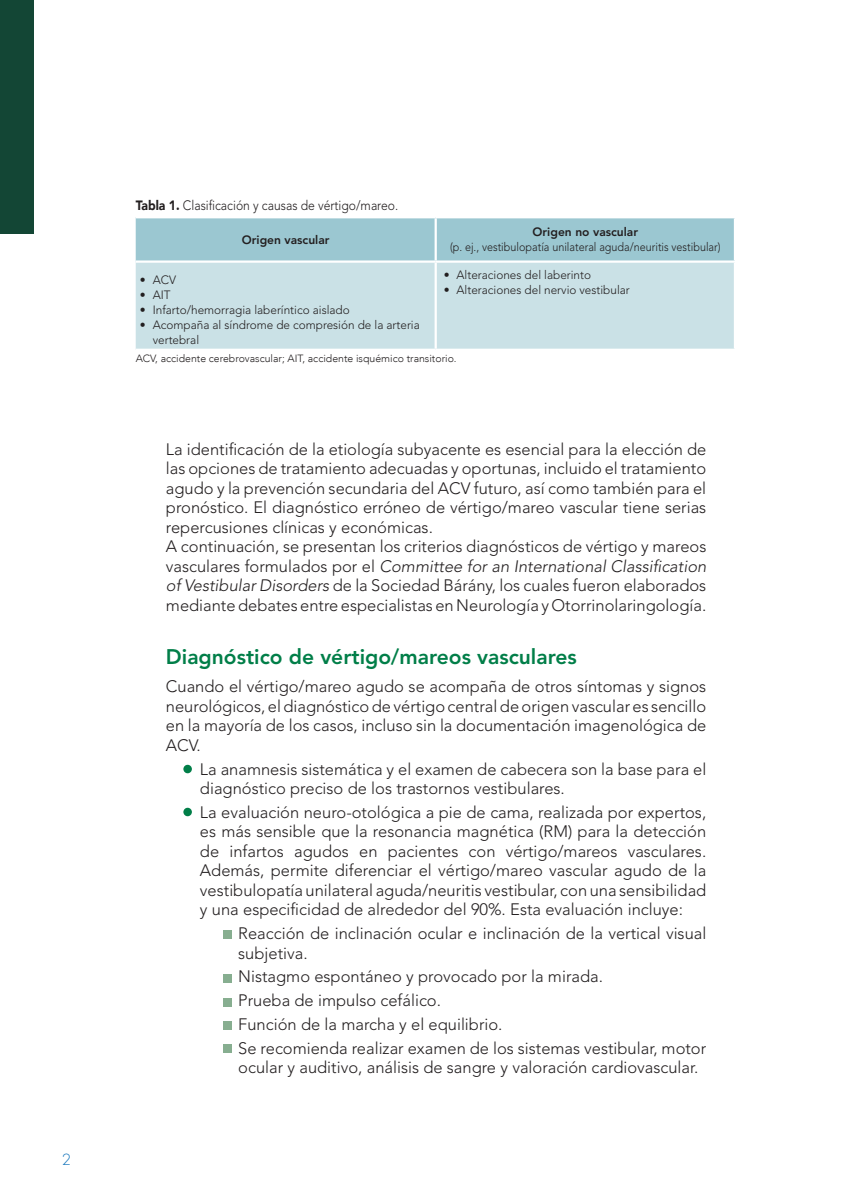
<style>
.page{position:relative;width:851px;height:1191px;background:#fff}
.page>*{position:absolute;margin:0;border:0;box-sizing:border-box;transform-origin:0 0}
.t1{font:800 21px "Avenir LT Std";color:#017e48}
.t2{font:300 16.5px/19.5px "Avenir LT Std";color:#231f20}
.t3{font:300 15px "Futura Std";color:#1374bb}
.t4{font:300 13.5px "Avenir LT Std";color:#231f20;scale:.9 1}
.t5{font:300 12px/15px "Avenir LT Std";color:#231f20}
.t6{font:300 12px "Avenir LT Std";color:#231f20;scale:.9 1}
.t7{font:800 12px "Avenir LT Std";color:#231f20}
.t8{font:300 10.5px "Avenir LT";color:#231f20}
.s1{font-family:"Avenir LT";font-weight:900}
.s2{font-style:italic}
</style>
<div class="page">
<div style="left:0;top:0;width:34px;height:234px;background:#134635"></div>
<div style="left:136px;top:218px;width:597px;height:42px;background:#9bc7d1"></div>
<div style="left:136px;top:263px;width:597px;height:86px;background:#cae1e6"></div>
<hr style="left:434px;top:263px;width:3px;height:86px;background:#fff">
<hr style="left:434px;top:218px;width:3px;height:42px;background:#fff">
<div style="left:183px;top:765px;width:9px;height:8px;background:#017e48;border-radius:50%"></div>
<svg style="left:183px;top:807px;width:9px;height:9px"></svg>
<div style="left:223px;top:931px;width:8px;height:8px;background:#87ae90"></div>
<div style="left:223px;top:998px;width:8px;height:8px;background:#87ae90"></div>
<div style="left:223px;top:974px;width:8px;height:8px;background:#87ae90"></div>
<div style="left:223px;top:1021px;width:8px;height:9px;background:#87ae90"></div>
<div style="left:223px;top:1044px;width:8px;height:8px;background:#87ae90"></div>
<p class="t3" style="left:62px;top:1150px;width:11px">2</p>
<p class="t4" style="left:136px;top:197px;width:293px"><span class="s1">Tabla 1.</span> Clasificación y causas de vértigo/mareo.</p>
<p class="t7" style="left:242px;top:233px;width:89px">Origen vascular</p>
<p class="t5" style="left:140px;top:272px;width:38px">• ACV</p>
<p class="t5" style="left:140px;top:287px;width:32px">• AIT</p>
<p class="t5" style="left:140px;top:302px;width:211px">• Infarto/hemorragia laberíntico aislado</p>
<p class="t5" style="left:153px;top:317px;width:268px;text-indent:-13px">• Acompaña al síndrome de compresión de la arteria vertebral</p>
<p class="t7" style="left:532px;top:225px;width:107px">Origen no vascular</p>
<p class="t6" style="left:450px;top:240px;width:302px">(p. ej., vestibulopatía unilateral aguda/neuritis vestibular)</p>
<p class="t5" style="left:444px;top:267px;width:149px">• Alteraciones del laberinto</p>
<p class="t5" style="left:444px;top:282px;width:187px">• Alteraciones del nervio vestibular</p>
<p class="t8" style="left:136px;top:352px;width:322px">ACV, accidente cerebrovascular; AIT, accidente isquémico transitorio.</p>
<p class="t2" style="left:166px;top:439px;width:542px">La identificación de la etiología subyacente es esencial para la elección de las opciones de tratamiento adecuadas y oportunas, incluido el tratamiento agudo y la prevención secundaria del ACV futuro, así como también para el pronóstico. El diagnóstico erróneo de vértigo/mareo vascular tiene serias repercusiones clínicas y económicas.<br>A continuación, se presentan los criterios diagnósticos de vértigo y mareos vasculares formulados por el <span class="s2">Committee for an International Classification of Vestibular Disorders</span> de la Sociedad Bárány, los cuales fueron elaborados mediante debates entre especialistas en Neurología y Otorrinolaringología.</p>
<p class="t1" style="left:166px;top:644px;width:412px">Diagnóstico de vértigo/mareos vasculares</p>
<p class="t2" style="left:166px;top:677px;width:542px;text-align:justify">Cuando el vértigo/mareo agudo se acompaña de otros síntomas y signos neurológicos, el diagnóstico de vértigo central de origen vascular es sencillo en la mayoría de los casos, incluso sin la documentación imagenológica de ACV.</p>
<p class="t2" style="left:200px;top:759px;width:507px">La anamnesis sistemática y el examen de cabecera son la base para el diagnóstico preciso de los trastornos vestibulares.</p>
<p class="t2" style="left:200px;top:802px;width:508px;text-align:justify">La evaluación neuro-otológica a pie de cama, realizada por expertos, es más sensible que la resonancia magnética (RM) para la detección de infartos agudos en pacientes con vértigo/mareos vasculares.<br>Además, permite diferenciar el vértigo/mareo vascular agudo de la vestibulopatía unilateral aguda/neuritis vestibular, con una sensibilidad y una especificidad de alrededor del 90%. Esta evaluación incluye:</p>
<p class="t2" style="left:238px;top:923px;width:469px">Reacción de inclinación ocular e inclinación de la vertical visual subjetiva.</p>
<p class="t2" style="left:238px;top:965px;width:469px;line-height:23.7px">Nistagmo espontáneo y provocado por la mirada.<br>Prueba de impulso cefálico.<br>Función de la marcha y el equilibrio.<br>Se recomienda realizar examen de los sistemas vestibular, motor</p>
<p class="t2" style="left:238px;top:1057px;width:461px">ocular y auditivo, análisis de sangre y valoración cardiovascular.</p>
</div>
